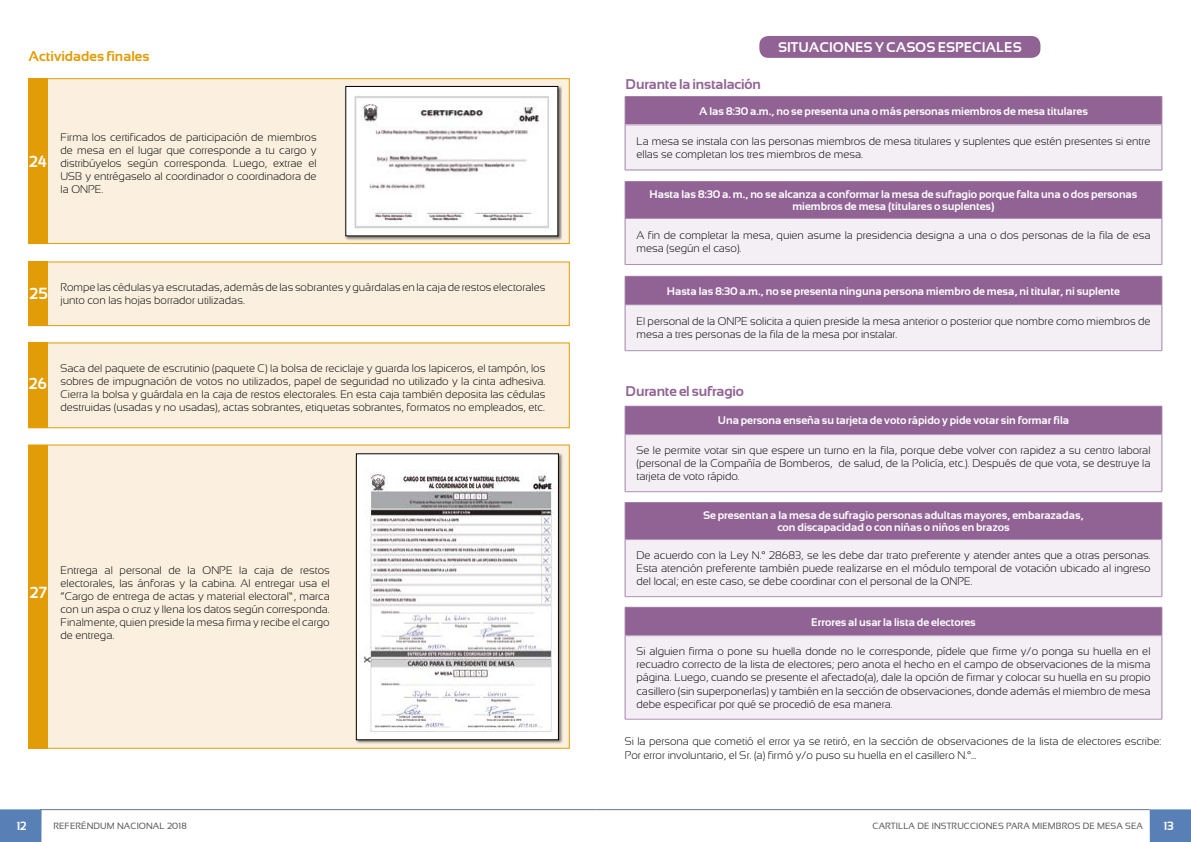
<style>
.page{position:relative;width:1191px;height:842px;background:#fff}
.page>*{position:absolute;margin:0;border:0;box-sizing:border-box;transform-origin:0 0}
.t1{font:700 16px "Sansation";letter-spacing:-.01em;color:#fff}
.t2{font:700 14px "Sansation";letter-spacing:-.01em;color:#916395}
.t3{font:700 14px "Sansation";color:#fff}
.t4{font:700 14px "Sansation";color:#e19c07}
.t5{font:700 12px "Sansation";color:#fff}
.t6{font:300 11px/13px "Sansation";color:#000;text-align:justify}
.t7{font:700 11px/12px "Sansation";color:#fff;text-align:center}
.t8{font:9px "Sansation";letter-spacing:.01em;color:#565655}
.t9{font:9px "Sansation";letter-spacing:.01em;color:#565655}
</style>
<div class="page">
<div style="left:1149px;top:809px;width:42px;height:33px;background:#5880b7"></div>
<hr style="left:595px;top:809px;width:554px;height:1px;background:#5e779c">
<div style="left:0;top:809px;width:42px;height:33px;background:#5880b7"></div>
<hr style="left:40px;top:809px;width:555px;height:1px;background:#5e779c">
<div style="left:625px;top:96px;width:536px;height:29px;background:#916395"></div>
<div style="left:625px;top:125px;width:536px;height:45px;background:#f3eff5"></div>
<hr style="left:625px;top:96px;width:537px;height:1px;background:#a581aa">
<svg style="left:625px;top:97px;width:1px;height:28px"></svg>
<svg style="left:1161px;top:97px;width:1px;height:28px"></svg>
<hr style="left:625px;top:125px;width:536px;height:1px;background:#b091b5">
<hr style="left:625px;top:125px;width:1px;height:45px;background:#a581aa">
<hr style="left:1161px;top:125px;width:1px;height:45px;background:#a581aa">
<hr style="left:625px;top:170px;width:537px;height:1px;background:#a581aa">
<div style="left:625px;top:181px;width:536px;height:37px;background:#916395"></div>
<div style="left:625px;top:218px;width:536px;height:46px;background:#f3eff5"></div>
<hr style="left:625px;top:182px;width:1px;height:36px;background:#a581aa">
<hr style="left:625px;top:218px;width:1px;height:46px;background:#a581aa">
<hr style="left:625px;top:181px;width:537px;height:1px;background:#a581aa">
<hr style="left:1161px;top:182px;width:1px;height:36px;background:#a581aa">
<hr style="left:1161px;top:218px;width:1px;height:46px;background:#a581aa">
<hr style="left:625px;top:218px;width:536px;height:1px;background:#b091b5">
<hr style="left:625px;top:264px;width:537px;height:1px;background:#b091b5">
<div style="left:625px;top:276px;width:536px;height:29px;background:#916395"></div>
<div style="left:625px;top:305px;width:536px;height:46px;background:#f3eff5"></div>
<svg style="left:625px;top:277px;width:1px;height:27px"></svg>
<hr style="left:625px;top:305px;width:1px;height:45px;background:#a581aa">
<hr style="left:625px;top:276px;width:537px;height:1px;background:#a581aa">
<svg style="left:1161px;top:277px;width:1px;height:28px"></svg>
<hr style="left:1161px;top:305px;width:1px;height:45px;background:#a581aa">
<hr style="left:625px;top:304px;width:536px;height:1px;background:#b091b5">
<hr style="left:625px;top:350px;width:537px;height:1px;background:#b091b5">
<div style="left:625px;top:406px;width:536px;height:29px;background:#916395"></div>
<div style="left:625px;top:435px;width:536px;height:57px;background:#f3eff5"></div>
<svg style="left:625px;top:407px;width:1px;height:27px"></svg>
<hr style="left:625px;top:435px;width:1px;height:56px;background:#a581aa">
<hr style="left:625px;top:406px;width:537px;height:1px;background:#a581aa">
<svg style="left:1161px;top:407px;width:1px;height:28px"></svg>
<hr style="left:1161px;top:435px;width:1px;height:56px;background:#a581aa">
<hr style="left:625px;top:434px;width:536px;height:1px;background:#b091b5">
<hr style="left:625px;top:491px;width:537px;height:1px;background:#b091b5">
<div style="left:625px;top:502px;width:536px;height:37px;background:#916395"></div>
<div style="left:625px;top:539px;width:536px;height:58px;background:#f3eff5"></div>
<hr style="left:625px;top:503px;width:1px;height:36px;background:#a581aa">
<hr style="left:625px;top:539px;width:1px;height:57px;background:#a581aa">
<hr style="left:625px;top:502px;width:537px;height:1px;background:#a581aa">
<hr style="left:1161px;top:503px;width:1px;height:36px;background:#a581aa">
<hr style="left:1161px;top:539px;width:1px;height:57px;background:#a581aa">
<hr style="left:625px;top:539px;width:536px;height:1px;background:#b091b5">
<hr style="left:625px;top:596px;width:537px;height:1px;background:#b091b5">
<div style="left:625px;top:607px;width:536px;height:29px;background:#916395"></div>
<div style="left:625px;top:636px;width:536px;height:83px;background:#f3eff5"></div>
<svg style="left:625px;top:608px;width:1px;height:27px"></svg>
<hr style="left:625px;top:636px;width:1px;height:83px;background:#a581aa">
<hr style="left:625px;top:607px;width:537px;height:1px;background:#a581aa">
<svg style="left:1161px;top:608px;width:1px;height:28px"></svg>
<hr style="left:1161px;top:636px;width:1px;height:83px;background:#a581aa">
<hr style="left:625px;top:635px;width:536px;height:1px;background:#b091b5">
<hr style="left:625px;top:719px;width:537px;height:1px;background:#b091b5">
<div style="left:759px;top:36px;width:281px;height:22px;background:#916395;border-radius:9px"></div>
<div style="left:28px;top:78px;width:541px;height:166px;background:#fbf0df;border:1px solid #e19c07"></div>
<div style="left:28px;top:262px;width:541px;height:64px;background:#fbf0df;border:1px solid #e19c07"></div>
<div style="left:28px;top:343px;width:541px;height:85px;background:#fbf0df"></div>
<div style="left:28px;top:445px;width:541px;height:303px;background:#fbf0df"></div>
<div style="left:29px;top:78px;width:19px;height:166px;background:#e19c07"></div>
<div style="left:29px;top:262px;width:19px;height:64px;background:#e19c07"></div>
<div style="left:29px;top:343px;width:19px;height:85px;background:#e19c07"></div>
<div style="left:29px;top:445px;width:19px;height:303px;background:#e19c07"></div>
<div style="left:345px;top:86px;width:217px;height:155px;background:#000;opacity:.51"></div>
<img style="left:347px;top:88px;width:209px;height:146px">
<div style="left:355px;top:453px;width:208px;height:291px;background:#000;opacity:.51"></div>
<img style="left:358px;top:455px;width:199px;height:283px">
<div style="left:356px;top:453px;width:203px;height:287px;border:1px solid #000"></div>
<p class="t4" style="left:28px;top:48px;width:122px">Actividades finales</p>
<h1 class="t1" style="left:29px;top:152px;width:19px">24</h1>
<p class="t6" style="left:60px;top:131px;width:258px">Firma los certificados de participación de miembros de mesa en el lugar que corresponde a tu cargo y distribúyelos según corresponda. Luego, extrae el USB y entrégaselo al coordinador o coordinadora de la ONPE.</p>
<h1 class="t1" style="left:29px;top:284px;width:20px">25</h1>
<p class="t6" style="left:60px;top:280px;width:486px">Rompe las cédulas ya escrutadas, además de las sobrantes y guárdalas en la caja de restos electorales junto con las hojas borrador utilizadas.</p>
<h1 class="t1" style="left:28px;top:375px;width:20px">26</h1>
<p class="t6" style="left:60px;top:361px;width:486px">Saca del paquete de escrutinio (paquete C) la bolsa de reciclaje y guarda los lapiceros, el tampón, los sobres de impugnación de votos no utilizados, papel de seguridad no utilizado y la cinta adhesiva.<br>Cierra la bolsa y guárdala en la caja de restos electorales. En esta caja también deposita las cédulas destruidas (usadas y no usadas), actas sobrantes, etiquetas sobrantes, formatos no empleados, etc.</p>
<h1 class="t1" style="left:29px;top:583px;width:19px">27</h1>
<p class="t6" style="left:60px;top:564px;width:271px">Entrega al personal de la ONPE la caja de restos electorales, las ánforas y la cabina. Al entregar usa el “Cargo de entrega de actas y material electoral”, marca con un aspa o cruz y llena los datos según corresponda.<br>Finalmente, quien preside la mesa firma y recibe el cargo de entrega.</p>
<p class="t2" style="left:625px;top:76px;width:137px">Durante la instalación</p>
<p class="t3" style="left:778px;top:39px;width:245px">SITUACIONES Y CASOS ESPECIALES</p>
<p class="t7" style="left:699px;top:105px;width:390px">A las 8:30 a.m., no se presenta una o más personas miembros de mesa titulares</p>
<p class="t6" style="left:636px;top:134px;width:515px">La mesa se instala con las personas miembros de mesa titulares y suplentes que estén presentes si entre ellas se completan los tres miembros de mesa.</p>
<p class="t7" style="left:649px;top:188px;width:489px">Hasta las 8:30 a. m., no se alcanza a conformar la mesa de sufragio porque falta una o dos personas miembros de mesa (titulares o suplentes)</p>
<p class="t6" style="left:636px;top:229px;width:515px">A fin de completar la mesa, quien asume la presidencia designa a una o dos personas de la fila de esa mesa (según el caso).</p>
<p class="t7" style="left:667px;top:285px;width:454px">Hasta las 8:30 a.m., no se presenta ninguna persona miembro de mesa, ni titular, ni suplente</p>
<p class="t6" style="left:636px;top:315px;width:515px">El personal de la ONPE solicita a quien preside la mesa anterior o posterior que nombre como miembros de mesa a tres personas de la fila de la mesa por instalar.</p>
<p class="t2" style="left:625px;top:383px;width:120px">Durante el sufragio</p>
<p class="t7" style="left:718px;top:415px;width:353px">Una persona enseña su tarjeta de voto rápido y pide votar sin formar fila</p>
<p class="t6" style="left:636px;top:444px;width:515px">Se le permite votar sin que espere un turno en la fila, porque debe volver con rapidez a su centro laboral (personal de la Compañía de Bomberos, de salud, de la Policía, etc.). Después de que vota, se destruye la tarjeta de voto rápido.</p>
<p class="t7" style="left:703px;top:509px;width:382px">Se presentan a la mesa de sufragio personas adultas mayores, embarazadas, con discapacidad o con niñas o niños en brazos</p>
<p class="t6" style="left:636px;top:548px;width:515px">De acuerdo con la Ley N.° 28683, se les debe dar trato preferente y atender antes que a otras personas.<br>Esta atención preferente también puede realizarse en el módulo temporal de votación ubicado al ingreso del local; en este caso, se debe coordinar con el personal de la ONPE.</p>
<p class="t7" style="left:811px;top:616px;width:166px">Errores al usar la lista de electores</p>
<p class="t6" style="left:636px;top:645px;width:515px">Si alguien firma o pone su huella donde no le corresponde, pídele que firme y/o ponga su huella en el recuadro correcto de la lista de electores; pero anota el hecho en el campo de observaciones de la misma página. Luego, cuando se presente el afectado(a), dale la opción de firmar y colocar su huella en su propio casillero (sin superponerlas) y también en la sección de observaciones, donde además el miembro de mesa debe especificar por qué se procedió de esa manera.</p>
<p class="t6" style="left:625px;top:734px;width:538px;line-height:14px">Si la persona que cometió el error ya se retiró, en la sección de observaciones de la lista de electores escribe:<br>Por error involuntario, el Sr. (a) firmó y/o puso su huella en el casillero N.°... …</p>
<p class="t5" style="left:16px;top:819px;width:12px">12</p>
<p class="t9" style="left:53px;top:820px;width:135px">REFERÉNDUM NACIONAL 2018</p>
<p class="t8" style="left:872px;top:820px;width:272px">CARTILLA DE INSTRUCCIONES PARA MIEMBROS DE MESA SEA</p>
<p class="t5" style="left:1163px;top:819px;width:11px">13</p>
</div>
